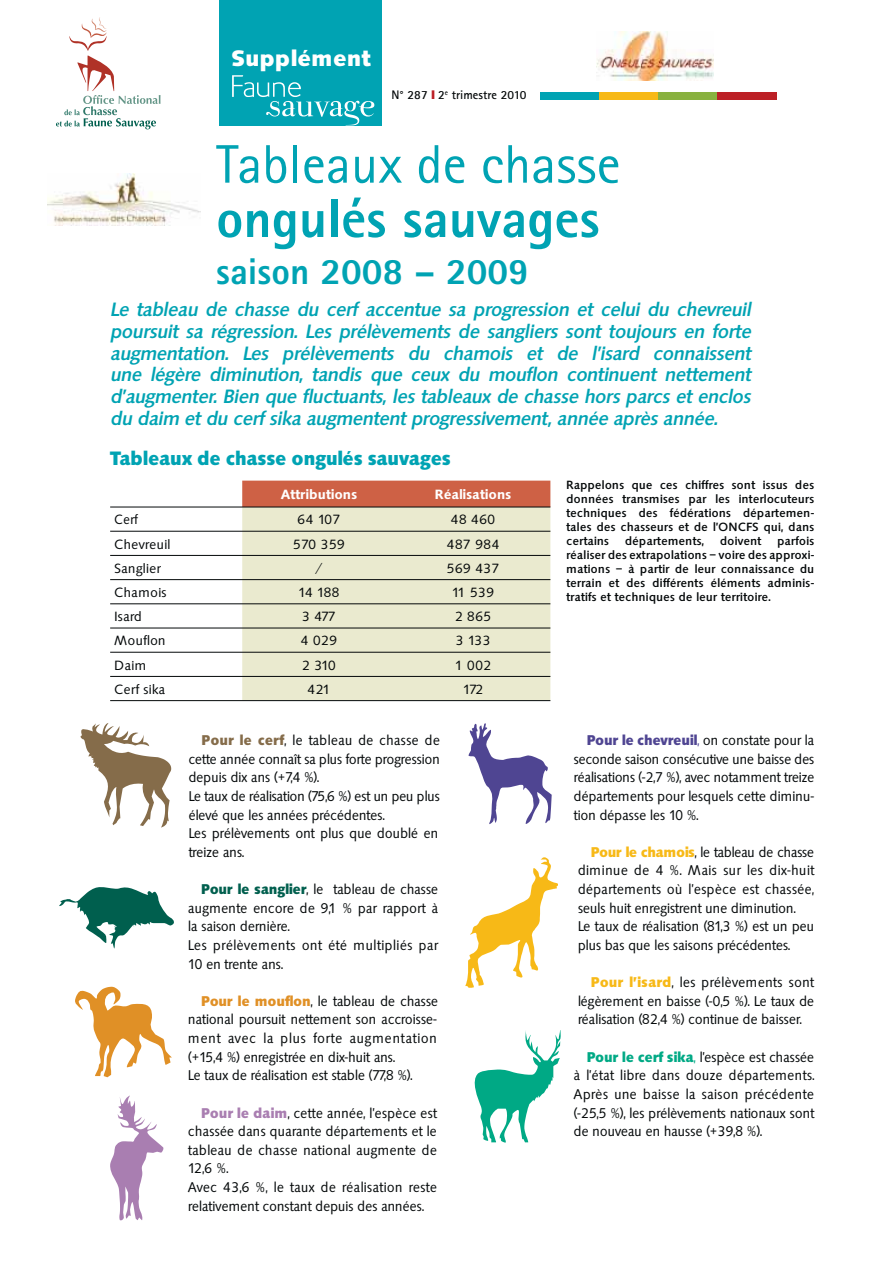
<style>
.page{position:relative;width:893px;height:1263px;background:#fff}
.page>*{position:absolute;margin:0;border:0;box-sizing:border-box;transform-origin:0 0}
.t1{font:54.3px "Rotis Sans Serif";color:#00a3b3}
.t2{font:800 54.3px "Rotis Sans Serif";color:#00a3b3}
.t3{font:800 37.2px "Rotis Sans Serif";color:#00a3b3}
.t4{font:700 23.25px "Saxony";color:#fff}
.t5{font:700 20.25px "Saxony";letter-spacing:-.02em;color:#00a3b3;scale:.95 1}
.t6{font:italic 500 18.6px/21.8px "Saxony";color:#00a3b3;text-align:justify}
.t7{font:14.7px/18.6px "Saxony";letter-spacing:-.02em;color:#040809;scale:.95 1}
.t8{font:13.95px "Saxony";color:#040809}
.t9{font:600 13.95px "Saxony";color:#fff}
.t10{font:13.95px "Saxony";color:#040809;scale:.95 1}
.t11{font:500 12.45px/14px "Saxony";color:#040809;text-align:justify}
.t12{font:700 12.45px "Rotis Sans Serif";color:#040809}
.s1{color:#bc2026}
.s2{font-weight:700;color:#856c4a}
.s3{font-weight:700;color:#005f4e}
.s4{font-weight:700;color:#e09026}
.s5{font-weight:700;color:#a97eb1}
.s6{font-weight:700;color:#4f4592}
.s7{color:#4f4592}
.s8{font-weight:700;color:#f7b917}
.s9{font-weight:700;color:#00a985}
.s10{color:#00a985}
</style>
<div class="page">
<svg style="left:56px;top:17px;width:104px;height:112px"></svg>
<div style="left:219px;top:0;width:163px;height:125px;background:#00a3b3"></div>
<svg style="left:232px;top:75px;width:142px;height:50px"></svg>
<div style="left:540px;top:92px;width:59px;height:8px;background:#00a3b3"></div>
<div style="left:599px;top:92px;width:59px;height:8px;background:#f7b917"></div>
<div style="left:658px;top:92px;width:59px;height:8px;background:#89b13f"></div>
<div style="left:717px;top:92px;width:59px;height:8px;background:#bc2026"></div>
<img style="left:47px;top:174px;width:153px;height:51px">
<div style="left:242px;top:481px;width:308px;height:26px;background:#ce6145"></div>
<svg style="left:242px;top:508px;width:308px;height:192px;background:#e8e8cd"></svg>
<hr style="left:110px;top:507px;width:440px;height:1px;background:#040809">
<hr style="left:110px;top:531px;width:440px;height:1px;background:#040809">
<hr style="left:110px;top:555px;width:440px;height:1px;background:#040809">
<hr style="left:110px;top:579px;width:440px;height:1px;background:#040809">
<hr style="left:110px;top:603px;width:440px;height:1px;background:#040809">
<hr style="left:110px;top:628px;width:440px;height:1px;background:#040809">
<hr style="left:110px;top:652px;width:440px;height:1px;background:#040809">
<hr style="left:110px;top:676px;width:440px;height:1px;background:#040809">
<hr style="left:110px;top:700px;width:440px;height:1px;background:#040809">
<svg style="left:80px;top:723px;width:91px;height:105px"></svg>
<svg style="left:468px;top:723px;width:84px;height:101px"></svg>
<svg style="left:465px;top:857px;width:93px;height:131px"></svg>
<svg style="left:59px;top:887px;width:115px;height:61px"></svg>
<svg style="left:75px;top:987px;width:97px;height:90px"></svg>
<svg style="left:110px;top:1096px;width:53px;height:124px"></svg>
<svg style="left:474px;top:1030px;width:87px;height:113px"></svg>
<img style="left:596px;top:32px;width:117px;height:48px">
<h3 class="t4" style="left:232px;top:49px;width:141px">Supplément</h3>
<p class="t12" style="left:391px;top:91px;width:136px">N° 287 <span class="s1">❙</span> 2<sup>e</sup> trimestre 2010</p>
<h1 class="t1" style="left:216px;top:145px;width:406px">Tableaux de chasse</h1>
<h1 class="t2" style="left:216px;top:200px;width:385px">ongulés sauvages</h1>
<h2 class="t3" style="left:216px;top:258px;width:314px">saison 2008 – 2009</h2>
<p class="t6" style="left:110px;top:300px;width:642px">Le tableau de chasse du cerf accentue sa progression et celui du chevreuil poursuit sa régression. Les prélèvements de sangliers sont toujours en forte augmentation. Les prélèvements du chamois et de l’isard connaissent une légère diminution, tandis que ceux du mouflon continuent nettement d’augmenter. Bien que fluctuants, les tableaux de chasse hors parcs et enclos du daim et du cerf sika augmentent progressivement, année après année.</p>
<h3 class="t5" style="left:110px;top:450px;width:361px">Tableaux de chasse ongulés sauvages</h3>
<p class="t9" style="left:281px;top:489px;width:78px">Attributions</p>
<p class="t9" style="left:435px;top:489px;width:78px">Réalisations</p>
<p class="t10" style="left:115px;top:514px;width:26px">Cerf</p>
<p class="t8" style="left:297px;top:514px;width:45px">64 107</p>
<p class="t8" style="left:451px;top:514px;width:46px">48 460</p>
<p class="t8" style="left:115px;top:538px;width:58px">Chevreuil</p>
<p class="t8" style="left:293px;top:538px;width:54px">570 359</p>
<p class="t8" style="left:447px;top:538px;width:54px">487 984</p>
<p class="t8" style="left:115px;top:562px;width:48px">Sanglier</p>
<p class="t8" style="left:315px;top:562px;width:9px">/</p>
<p class="t8" style="left:447px;top:562px;width:54px">569 437</p>
<p class="t8" style="left:115px;top:587px;width:54px">Chamois</p>
<p class="t8" style="left:298px;top:587px;width:43px">14 188</p>
<p class="t8" style="left:452px;top:587px;width:44px">11 539</p>
<p class="t8" style="left:115px;top:611px;width:29px">Isard</p>
<p class="t8" style="left:302px;top:611px;width:36px">3 477</p>
<p class="t8" style="left:455px;top:611px;width:38px">2 865</p>
<p class="t8" style="left:115px;top:635px;width:53px">Mouflon</p>
<p class="t8" style="left:301px;top:635px;width:38px">4 029</p>
<p class="t8" style="left:456px;top:635px;width:36px">3 133</p>
<p class="t8" style="left:115px;top:659px;width:34px">Daim</p>
<p class="t8" style="left:302px;top:659px;width:35px">2 310</p>
<p class="t8" style="left:455px;top:659px;width:38px">1 002</p>
<p class="t8" style="left:115px;top:683px;width:52px">Cerf sika</p>
<p class="t8" style="left:307px;top:683px;width:25px">421</p>
<p class="t8" style="left:463px;top:683px;width:22px">172</p>
<p class="t7" style="left:189px;top:732px;width:266px;text-indent:13px"><span class="s2">Pour le cerf</span>, le tableau de chasse de cette année connaît sa plus forte progression depuis dix ans (+7,4 %).<br>Le taux de réalisation (75,6 %) est un peu plus élevé que les années précédentes.<br>Les prélèvements ont plus que doublé en treize ans.</p>
<p class="t7" style="left:188px;top:881px;width:265px;text-indent:13px"><span class="s3">Pour le sanglier</span>, le tableau de chasse augmente encore de 9,1 % par rapport à la saison dernière.<br>Les prélèvements ont été multipliés par<br>10 en trente ans.</p>
<p class="t7" style="left:188px;top:993px;width:265px;text-indent:13px"><span class="s4">Pour le mouflon</span>, le tableau de chasse national poursuit nettement son accroisse&shy;ment avec la plus forte augmentation (+15,4 %) enregistrée en dix-huit ans.<br>Le taux de réalisation est stable (77,8 %).</p>
<p class="t7" style="left:188px;top:1104px;width:264px;text-indent:13px"><span class="s5">Pour le daim</span>, cette année, l’espèce est chassée dans quarante départements et le tableau de chasse national augmente de 12,6 %.<br>Avec 43,6 %, le taux de réalisation reste relativement constant depuis des années.</p>
<p class="t11" style="left:566px;top:479px;width:249px">Rappelons que ces chiffres sont issus des données transmises par les interlocuteurs techniques des fédérations départemen&shy;tales des chasseurs et de l’ONCFS qui, dans certains</p>
<p class="t11" style="left:566px;top:535px;width:249px;text-indent:211px">parfois réaliser des extrapolations – voire des approxi&shy;mations – à partir de leur connaissance du terrain et des différents éléments adminis&shy;tratifs et techniques de leur territoire.</p>
<p class="t11" style="left:625px;top:535px;width:81px">départements,</p>
<p class="t11" style="left:720px;top:535px;width:43px">doivent</p>
<p class="t7" style="left:574px;top:732px;width:255px;text-align:justify;text-indent:13px"><span class="s6">Pour le chevreuil</span><span class="s7">,</span> on constate pour la seconde saison consécutive une baisse des réalisations (-2,7 %), avec notamment treize départements pour lesquels cette diminu&shy;tion dépasse les 10 %.</p>
<p class="t7" style="left:578px;top:844px;width:251px;text-indent:13px"><span class="s8">Pour le chamois</span>, le tableau de chasse diminue de 4 %. Mais sur les dix-huit départements où l’espèce est chassée, seuls huit enregistrent une diminution.<br>Le taux de réalisation (81,3 %) est un peu plus bas que les saisons précédentes.</p>
<p class="t7" style="left:578px;top:974px;width:250px;text-align:justify;text-indent:13px"><span class="s8">Pour l’isard</span>, les prélèvements sont légèrement en baisse (-0,5 %). Le taux de réalisation (82,4 %) continue de baisser.</p>
<p class="t7" style="left:574px;top:1049px;width:255px;text-align:justify;text-indent:13px"><span class="s9">Pour le cerf sika</span><span class="s10">,</span> l’espèce est chassée à l’état libre dans douze départements.<br>Après une baisse la saison précédente (-25,5 %), les prélèvements nationaux sont de nouveau en hausse (+39,8 %).</p>
</div>
